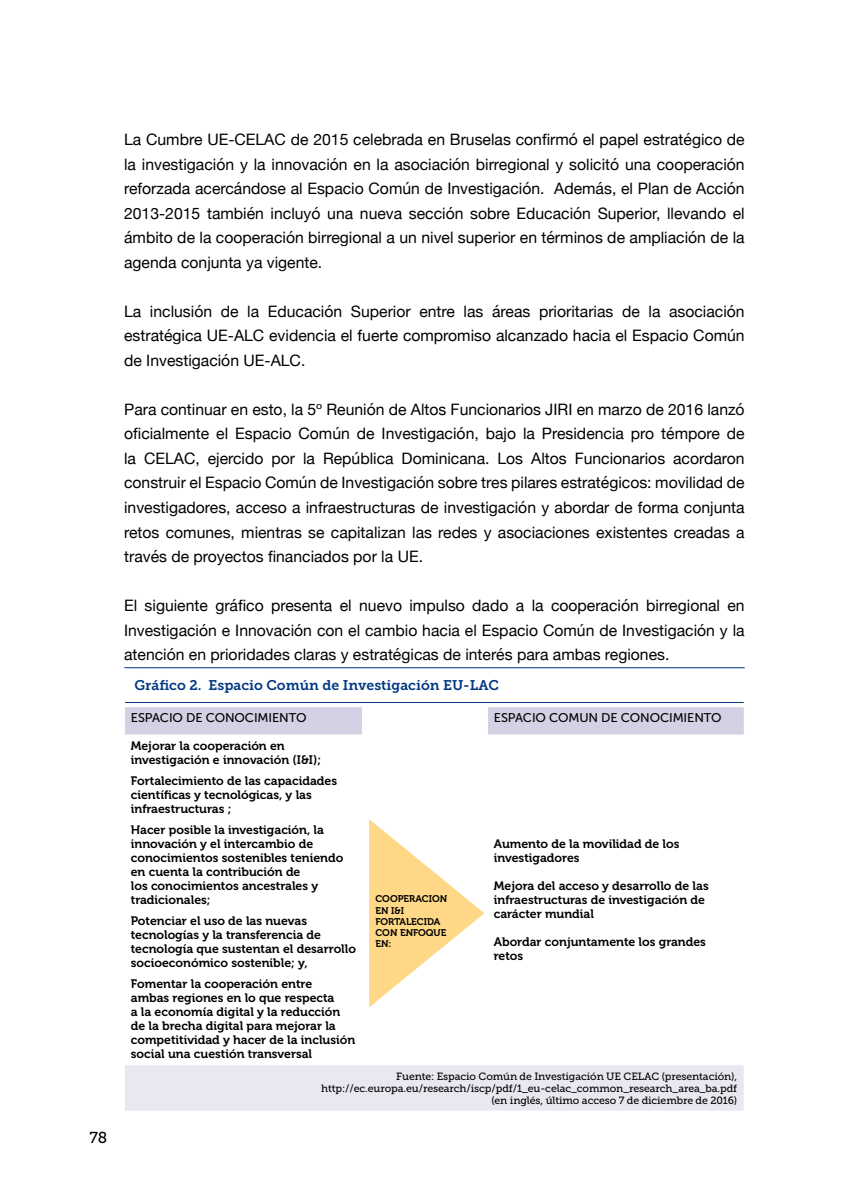
<style>
.page{position:relative;width:844px;height:1191px;background:#fff}
.page>*{position:absolute;margin:0;border:0;box-sizing:border-box;transform-origin:0 0}
.t1{font:15.75px/24.5px "Helvetica Neue";color:#000;text-align:justify}
.t2{font:15.75px "Museo Slab 500";color:#000}
.t3{font:14px "Museo Slab 700";color:#003882}
.t4{font:12.6px "Museo Sans 500";letter-spacing:-.01em;color:#000}
.t5{font:12.25px/14px "Museo 700";color:#000}
.t6{font:10.5px/12.2px "Museo Slab 500";letter-spacing:-.01em;color:#000;text-align:right}
.t7{font:9.62px/11px "Museo 700";color:#000}
</style>
<div class="page">
<div style="left:124px;top:1064px;width:620px;height:47px;background:#e9e8f1"></div>
<hr style="left:124px;top:667px;width:620px;height:1px;background:#003882">
<hr style="left:125px;top:702px;width:618px;height:1px;background:#003882">
<hr style="left:124px;top:1064px;width:620px;height:1px;background:#fff">
<hr style="left:743px;top:1065px;width:1px;height:45px;background:#fff">
<hr style="left:124px;top:1065px;width:1px;height:45px;background:#fff">
<hr style="left:124px;top:1110px;width:620px;height:1px;background:#fff">
<svg style="left:125px;top:707px;width:619px;height:27px"></svg>
<svg style="left:369px;top:819px;width:115px;height:188px"></svg>
<p class="t2" style="left:89px;top:1129px;width:20px">78</p>
<p class="t1" style="left:124px;top:128px;width:622px">La Cumbre UE-CELAC de 2015 celebrada en Bruselas confirmó el papel estratégico de la investigación y la innovación en la asociación birregional y solicitó una cooperación reforzada acercándose al Espacio Común de Investigación. Además, el Plan de Acción 2013-2015 también incluyó una nueva sección sobre Educación Superior, llevando el ámbito de la cooperación birregional a un nivel superior en términos de ampliación de la agenda conjunta ya vigente.</p>
<p class="t1" style="left:124px;top:300px;width:622px">La inclusión de la Educación Superior entre las áreas prioritarias de la asociación estratégica UE-ALC evidencia el fuerte compromiso alcanzado hacia el Espacio Común de Investigación UE-ALC.</p>
<p class="t1" style="left:124px;top:398px;width:622px">Para continuar en esto, la 5º Reunión de Altos Funcionarios JIRI en marzo de 2016 lanzó oficialmente el Espacio Común de Investigación, bajo la Presidencia pro témpore de la CELAC, ejercido por la República Dominicana. Los Altos Funcionarios acordaron construir el Espacio Común de Investigación sobre tres pilares estratégicos: movilidad de investigadores, acceso a infraestructuras de investigación y abordar de forma conjunta retos comunes, mientras se capitalizan las redes y asociaciones existentes creadas a través de proyectos financiados por la UE.</p>
<p class="t1" style="left:124px;top:594px;width:622px">El siguiente gráfico presenta el nuevo impulso dado a la cooperación birregional en Investigación e Innovación con el cambio hacia el Espacio Común de Investigación y la atención en prioridades claras y estratégicas de interés para ambas regiones.</p>
<p class="t3" style="left:134px;top:677px;width:366px">Gráfico 2. Espacio Común de Investigación EU-LAC</p>
<p class="t4" style="left:131px;top:711px;width:177px">ESPACIO DE CONOCIMIENTO</p>
<p class="t4" style="left:493px;top:711px;width:229px">ESPACIO COMUN DE CONOCIMIENTO</p>
<p class="t5" style="left:131px;top:739px;width:192px">Mejorar la cooperación en investigación e innovación (I&amp;I);</p>
<p class="t5" style="left:131px;top:774px;width:208px">Fortalecimiento de las capacidades científicas y tecnológicas, y las infraestructuras ;</p>
<p class="t5" style="left:131px;top:823px;width:214px">Hacer posible la investigación, la innovación y el intercambio de conocimientos sostenibles teniendo en cuenta la contribución de<br>los conocimientos ancestrales y tradicionales;</p>
<p class="t5" style="left:131px;top:914px;width:227px">Potenciar el uso de las nuevas tecnologías y la transferencia de tecnología que sustentan el desarrollo socioeconómico sostenible; y,</p>
<p class="t5" style="left:131px;top:977px;width:226px">Fomentar la cooperación entre<br>ambas regiones en lo que respecta<br>a la economía digital y la reducción de la brecha digital para mejorar la competitividad y hacer de la inclusión social una cuestión transversal</p>
<p class="t5" style="left:493px;top:837px;width:187px">Aumento de la movilidad de los investigadores</p>
<p class="t5" style="left:493px;top:879px;width:216px">Mejora del acceso y desarrollo de las infraestructuras de investigación de carácter mundial</p>
<p class="t5" style="left:493px;top:935px;width:213px">Abordar conjuntamente los grandes retos</p>
<p class="t7" style="left:375px;top:893px;width:73px">COOPERACION<br>EN I&amp;I<br>FORTALECIDA<br>CON ENFOQUE<br>EN:</p>
<p class="t6" style="left:321px;top:1070px;width:417px">Fuente: Espacio Común de Investigación UE CELAC (presentación), http://ec.europa.eu/research/iscp/pdf/1_eu-celac_common_research_area_ba.pdf (en inglés, último acceso 7 de diciembre de 2016)</p>
</div>
